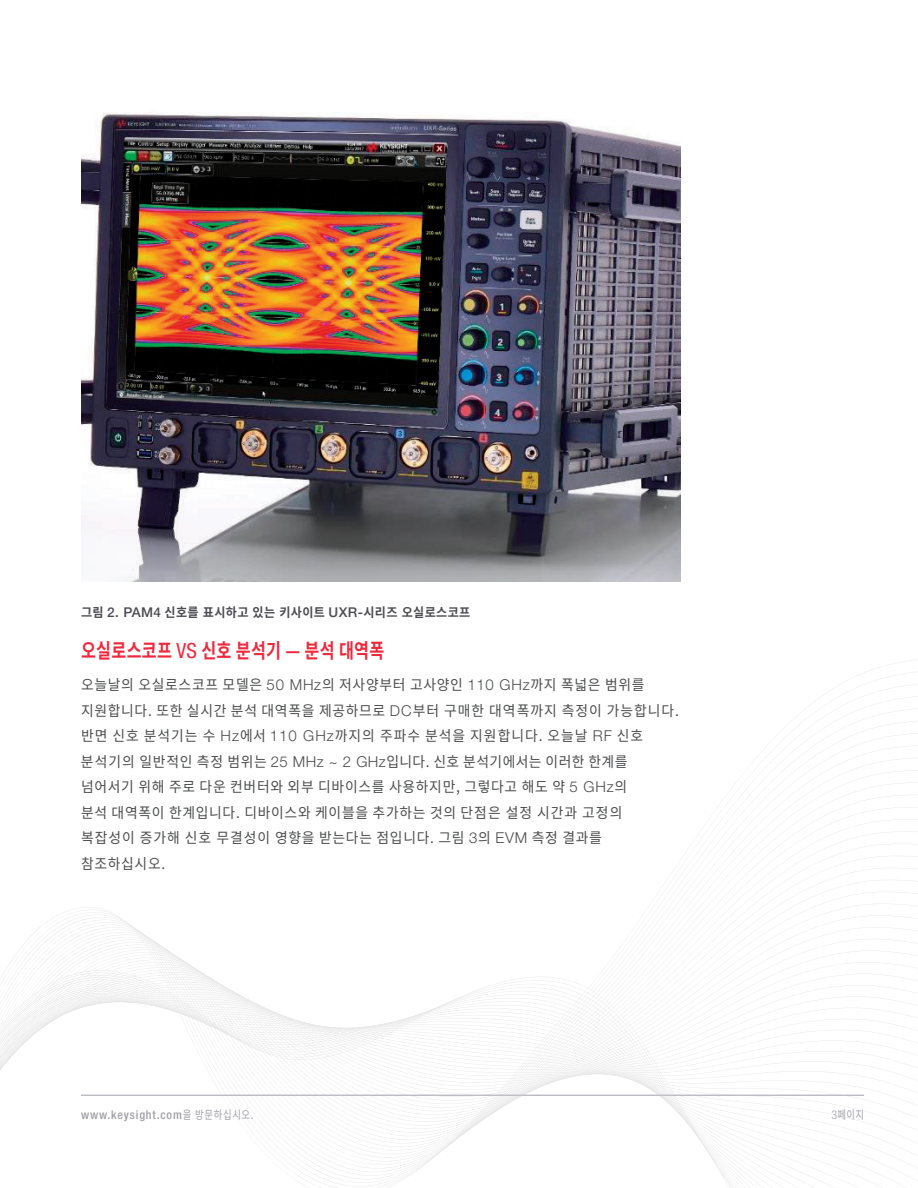
<style>
.page{position:relative;width:918px;height:1188px;background:#fff}
.page>*{position:absolute;margin:0;border:0;box-sizing:border-box;transform-origin:0 0}
.t1{font:700 20.25px "Noto Sans CJ Kkr";letter-spacing:.02em;color:#ee293d;scale:.8 1}
.t2{font:14.55px/25.5px "Noto Sans CJ Kkr";letter-spacing:.05em;color:#4b4c4d;scale:.95 1}
.t3{font:700 12.75px "Noto Sans CJ Kkr";letter-spacing:.03em;color:#4d4b52;scale:.95 1}
.t4{font:500 condensed 12px "Helvetica Neue LT Std";letter-spacing:.07em;color:#a19fa8}
.t5{font:11.7px "Noto Sans CJ Kkr";color:#a19fa8;scale:.8 1}
.s1{font-family:"Helvetica Neue LT Std";font-weight:500;font-size:13.5px}
.s2{font-family:"Helvetica Neue LT Std";font-weight:400;font-stretch:condensed;font-size:21px}
.s3{font-family:"Helvetica Neue LT Std";font-weight:300;font-size:15px}
.s4{font-family:"Noto Sans CJ Kkr";font-weight:400;font-stretch:normal;font-size:11.7px}
.s5{font-family:"Helvetica Neue LT Std";font-weight:300;font-stretch:condensed;font-size:12px}
</style>
<div class="page">
<img style="left:81px;top:112px;width:599px;height:469px">
<svg style="left:0;top:659px;width:918px;height:529px"></svg>
<p class="t3" style="left:81px;top:605px;width:411px">그림 <span class="s1">2. PAM4</span> 신호를 표시하고 있는 키사이트 <span class="s1">UXR-</span>시리즈 오실로스코프</p>
<h1 class="t1" style="left:81px;top:639px;width:381px">오실로스코프 <span class="s2">VS</span> 신호 분석기 — 분석 대역폭</h1>
<p class="t2" style="left:81px;top:672px;width:631px">오늘날의 오실로스코프 모델은 <span class="s3">50 MHz</span>의 저사양부터 고사양인 <span class="s3">110 GHz</span>까지 폭넓은 범위를 지원합니다. 또한 실시간 분석 대역폭을 제공하므로 <span class="s3">DC</span>부터 구매한 대역폭까지 측정이 가능합니다. 반면 신호 분석기는 수 <span class="s3">Hz</span>에서 <span class="s3">110 GHz</span>까지의 주파수 분석을 지원합니다. 오늘날 <span class="s3">RF</span> 신호 분석기의 일반적인 측정 범위는 <span class="s3">25 MHz ~ 2 GHz</span>입니다. 신호 분석기에서는 이러한 한계를 넘어서기 위해 주로 다운 컨버터와 외부 디바이스를 사용하지만, 그렇다고 해도 약 <span class="s3">5 GHz</span>의<br>분석 대역폭이 한계입니다. 디바이스와 케이블을 추가하는 것의 단점은 설정 시간과 고정의 복잡성이 증가해 신호 무결성이 영향을 받는다는 점입니다. 그림 <span class="s3">3</span>의 <span class="s3">EVM</span> 측정 결과를 참조하십시오.</p>
<p class="t4" style="left:81px;top:1107px;width:174px">www.keysight.com<span class="s4">을 방문하십시오.</span></p>
<p class="t5" style="left:831px;top:1108px;width:42px"><span class="s5">3</span>페이지</p>
</div>
